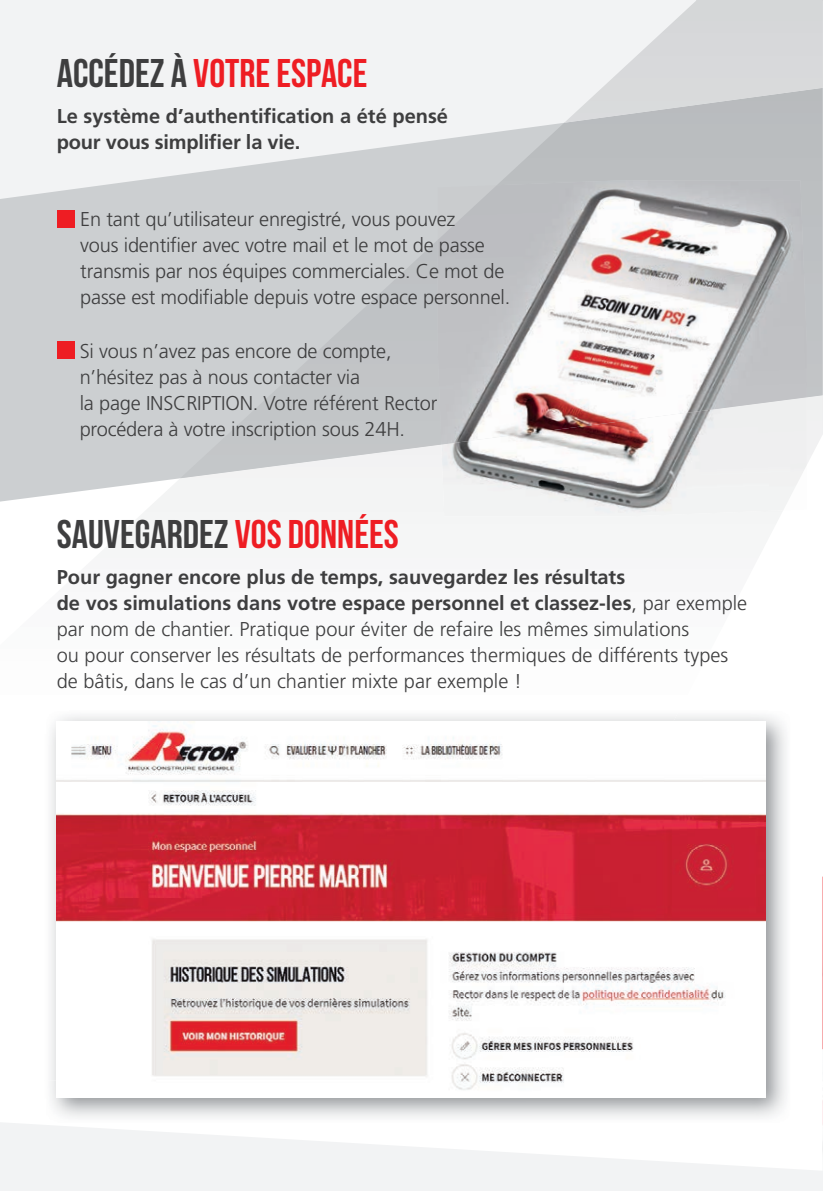
<style>
.page{position:relative;width:823px;height:1191px;background:#fff}
.page>*{position:absolute;margin:0;border:0;box-sizing:border-box;transform-origin:0 0}
.t1{font:700 40px "Bebas Neue";color:#3e3e3f}
.t2{font:700 40px "Bebas Neue";color:#ee1d23}
.t3{font:300 20px/26px "Frutiger LT Pro";letter-spacing:-.01em;color:#3e3e3f}
.t4{font:700 20px/26px "Frutiger LT Pro";color:#3e3e3f}
.s1{color:#3e3e3f}
.s2{color:#ee1d23}
.s3{font-weight:700}
</style>
<div class="page">
<img style="left:822px;top:936px;width:1px;height:255px">
<hr style="left:822px;top:876px;width:1px;height:173px;background:#ee1d23">
<div style="left:0;top:199px;width:807px;height:267px;background:#cccfd1"></div>
<svg style="left:0;top:1123px;width:822px;height:68px;fill:#f2f3f4"></svg>
<svg style="left:0;top:0;width:564px;height:199px;fill:#f2f3f4"></svg>
<svg style="left:496px;top:88px;width:68px;height:92px"></svg>
<svg style="left:564px;top:0;width:259px;height:465px"></svg>
<svg style="left:0;top:444px;width:780px;height:80px"></svg>
<svg style="left:180px;top:240px;width:261px;height:238px;background:#caccce"></svg>
<img style="left:50px;top:715px;width:736px;height:403px">
<img style="left:50px;top:715px;width:629px;height:365px">
<img style="left:57px;top:722px;width:708px;height:375px">
<img style="left:441px;top:444px;width:365px;height:72px">
<img style="left:437px;top:180px;width:369px;height:264px">
<div style="left:58px;top:210px;width:17px;height:17px;background:#ee1d23"></div>
<div style="left:58px;top:342px;width:17px;height:17px;background:#ee1d23"></div>
<h1 class="t2" style="left:57px;top:51px;width:312px"><span class="s1">ACCÉDEZ À</span> VOTRE ESPACE</h1>
<p class="t4" style="left:57px;top:103px;width:392px">Le système d’authentification a été pensé pour vous simplifier la vie.</p>
<p class="t3" style="left:80px;top:206px;width:431px">En tant qu’utilisateur enregistré, vous pouvez<br>vous identifier avec votre mail et le mot de passe transmis par nos équipes commerciales. Ce mot de passe est modifiable depuis votre espace personnel.</p>
<p class="t3" style="left:80px;top:338px;width:359px">Si vous n’avez pas encore de compte, n’hésitez pas à nous contacter via<br>la page INSCRIPTION. Votre référent Rector procédera à votre inscription sous 24H.</p>
<h1 class="t1" style="left:57px;top:512px;width:343px">SAUVEGARDEZ <span class="s2">VOS DONNÉES</span></h1>
<p class="t3" style="left:57px;top:564px;width:691px"><span class="s3">Pour gagner encore plus de temps, sauvegardez les résultats<br>de vos simulations dans votre espace personnel et classez-les</span>, par exemple par nom de chantier. Pratique pour éviter de refaire les mêmes simulations<br>ou pour conserver les résultats de performances thermiques de différents types de bâtis, dans le cas d’un chantier mixte par exemple !</p>
</div>
